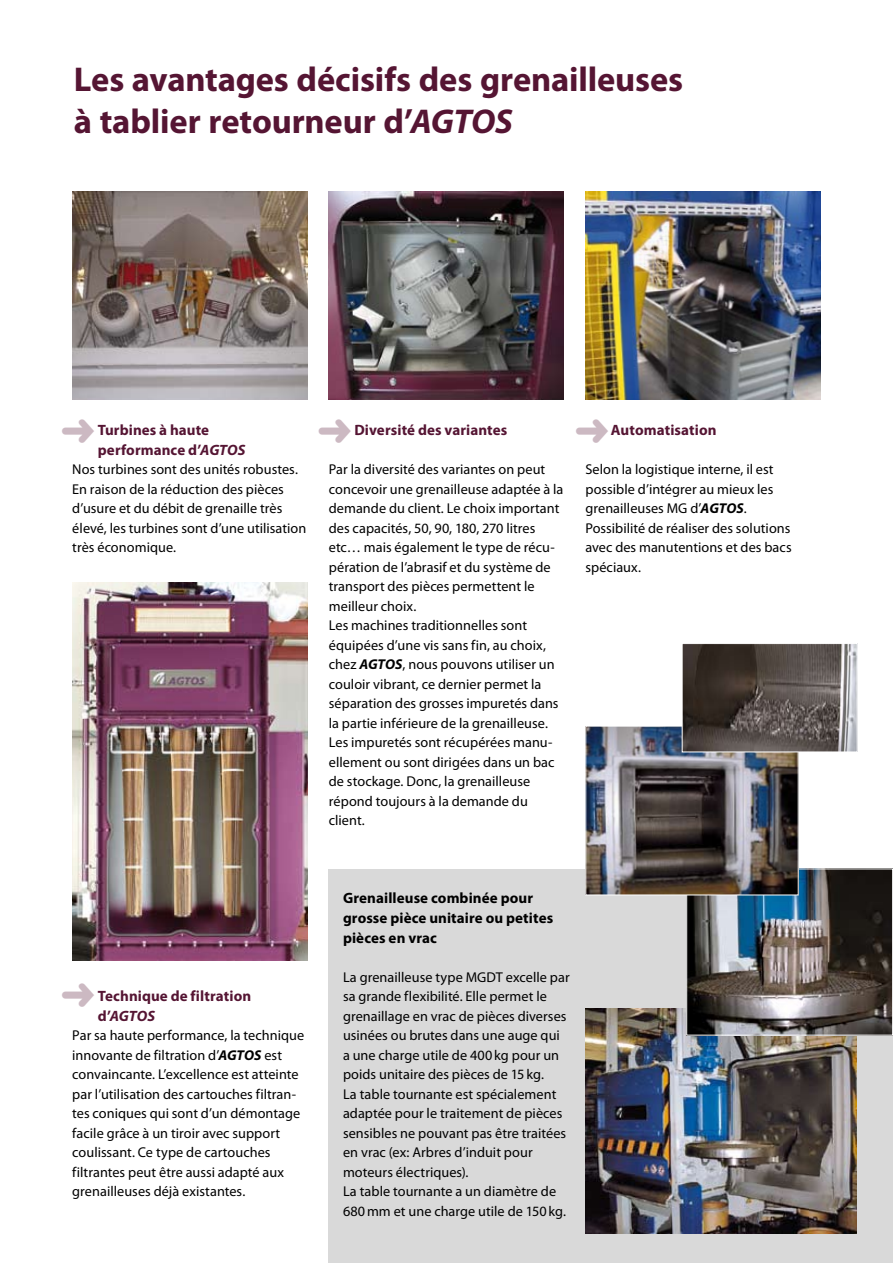
<style>
.page{position:relative;width:893px;height:1263px;background:#fff}
.page>*{position:absolute;margin:0;border:0;box-sizing:border-box;transform-origin:0 0}
.t1{font:700 34.5px/42px "Myriad Pro";letter-spacing:-.005em;color:#551533}
.t2{font:700 15px/19.5px "Myriad Pro";letter-spacing:.005em;color:#551533}
.t3{font:700 15px/19.5px "Myriad Pro";letter-spacing:.005em;color:#000}
.t4{font:14.25px/19.5px "Myriad Pro";letter-spacing:.005em;color:#000}
.s1{font-style:italic}
.s2{font-weight:700;font-style:italic}
</style>
<div class="page">
<div style="left:329px;top:869px;width:564px;height:394px;background:#d9d9d9"></div>
<img style="left:72px;top:191px;width:236px;height:209px">
<img style="left:72px;top:583px;width:236px;height:378px">
<img style="left:329px;top:191px;width:235px;height:209px">
<img style="left:585px;top:191px;width:236px;height:209px">
<img style="left:585px;top:1009px;width:272px;height:224px">
<img style="left:688px;top:870px;width:203px;height:163px">
<div style="left:686px;top:868px;width:207px;height:167px;border:1px solid #fff"></div>
<img style="left:587px;top:728px;width:210px;height:165px">
<img style="left:684px;top:645px;width:171px;height:105px">
<div style="left:682px;top:643px;width:175px;height:109px;border:1px solid #fff"></div>
<h1 class="t1" style="left:74px;top:57px;width:611px">Les avantages décisifs des grenailleuses à tablier retourneur d’<span class="s1">AGTOS</span></h1>
<p class="t2" style="left:98px;top:420px;width:149px">Turbines à haute performance d’<span class="s1">AGTOS</span></p>
<p class="t4" style="left:72px;top:460px;width:236px">Nos turbines sont des unités robustes.<br>En raison de la réduction des pièces d’usure et du débit de grenaille très élevé, les turbines sont d’une utilisation très économique.</p>
<p class="t2" style="left:354px;top:420px;width:154px">Diversité des variantes</p>
<p class="t4" style="left:329px;top:460px;width:236px">Par la diversité des variantes on peut concevoir une grenailleuse adaptée à la demande du client. Le choix important des capacités, 50, 90, 180, 270 litres etc… mais également le type de récu&shy;pération de l’abrasif et du système de transport des pièces permettent le meilleur choix.<br>Les machines traditionnelles sont équipées d’une vis sans fin, au choix, chez <span class="s2">AGTOS</span>, nous pouvons utiliser un couloir vibrant, ce dernier permet la séparation des grosses impuretés dans la partie inférieure de la grenailleuse.<br>Les impuretés sont récupérées manu&shy;ellement ou sont dirigées dans un bac de stockage. Donc, la grenailleuse répond toujours à la demande du client.</p>
<p class="t2" style="left:611px;top:420px;width:107px">Automatisation</p>
<p class="t4" style="left:585px;top:460px;width:208px">Selon la logistique interne, il est possible d’intégrer au mieux les grenailleuses MG d’<span class="s2">AGTOS</span>.<br>Possibilité de réaliser des solutions avec des manutentions et des bacs spéciaux.</p>
<p class="t2" style="left:98px;top:986px;width:155px">Technique de filtration d’<span class="s1">AGTOS</span></p>
<p class="t4" style="left:72px;top:1025px;width:233px">Par sa haute performance, la technique innovante de filtration d’<span class="s2">AGTOS</span> est convaincante. L’excellence est atteinte par l’utilisation des cartouches filtran&shy;tes coniques qui sont d’un démontage facile grâce à un tiroir avec support coulissant. Ce type de cartouches filtrantes peut être aussi adapté aux grenailleuses déjà existantes.</p>
<p class="t3" style="left:343px;top:888px;width:212px">Grenailleuse combinée pour grosse pièce unitaire ou petites pièces en vrac</p>
<p class="t4" style="left:343px;top:967px;width:228px">La grenailleuse type MGDT excelle par sa grande flexibilité. Elle permet le grenaillage en vrac de pièces diverses usinées ou brutes dans une auge qui a une charge utile de 400kg pour un poids unitaire des pièces de 15kg.<br>La table tournante est spécialement adaptée pour le traitement de pièces sensibles ne pouvant pas être traitées en vrac (ex: Arbres d’induit pour moteurs électriques).<br>La table tournante a un diamètre de 680mm et une charge utile de 150 kg.</p>
</div>
